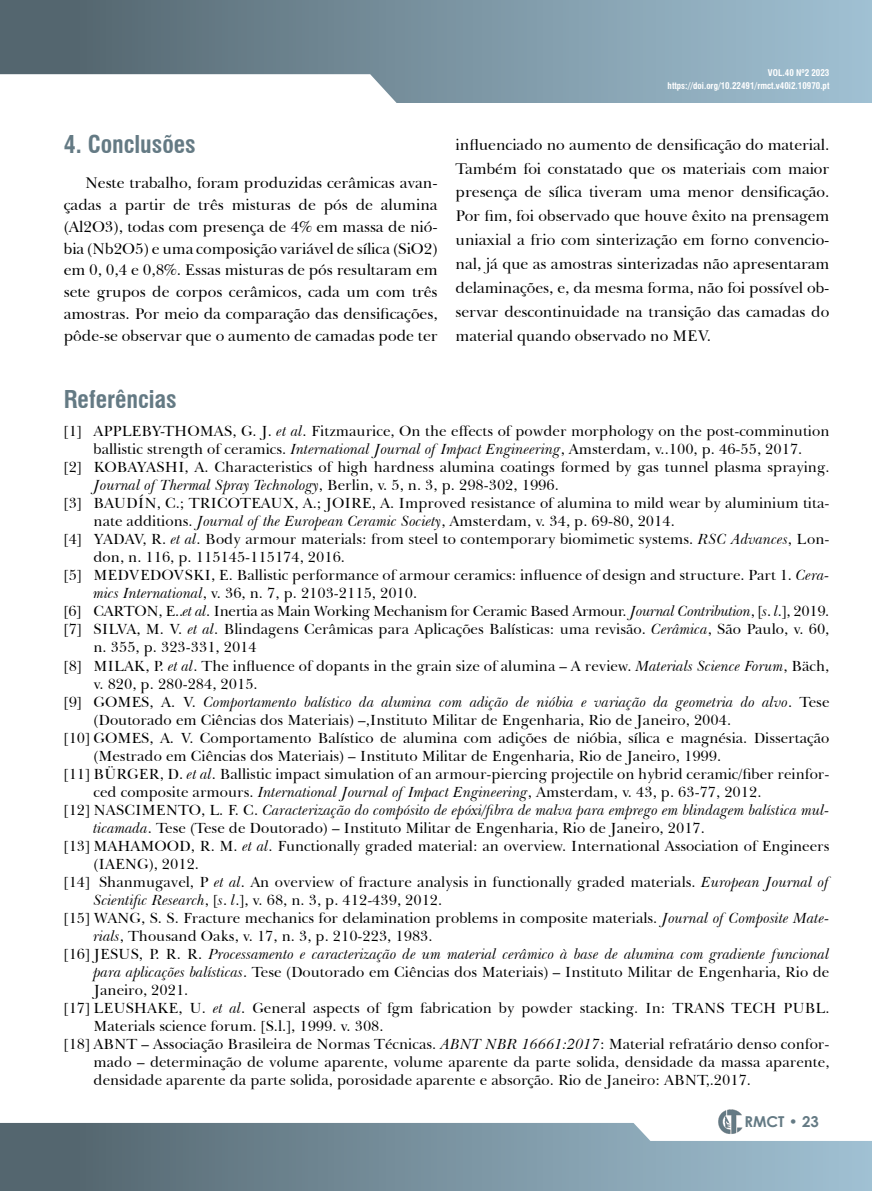
<style>
.page{position:relative;width:872px;height:1191px;background:#fff}
.page>*{position:absolute;margin:0;border:0;box-sizing:border-box;transform-origin:0 0}
.t1{font:700 condensed 24px "Swiss 721 BT";letter-spacing:-.005em;color:#647a84}
.t2{font:15.75px/23.9px "Baskerville BT";letter-spacing:-.005em;color:#000;text-align:justify}
.t3{font:15px "Baskerville BT";color:#000}
.t4{font:italic 15px "Baskerville BT";color:#000}
.t5{font:15px "Baskerville BT";letter-spacing:-.02em;color:#000}
.t6{font:700 15px "Century Gothic";color:#647a84}
.t7{font:700 condensed 9px/12.8px "Swiss 721 BT";color:#fff;text-align:right}
.s1{font-style:italic}
.s2{font-style:normal}
</style>
<div class="page">
<div style="left:0;top:0;width:872px;height:102px;background:linear-gradient(to right,#506169,#a1c2d5)"></div>
<hr style="left:0;top:0;width:1px;height:102px;background:#54666f">
<svg style="left:0;top:1123px;width:872px;height:68px;background:#768e9b"></svg>
<svg style="left:629px;top:1123px;width:243px;height:18px"></svg>
<svg style="left:0;top:74px;width:406px;height:29px"></svg>
<img style="left:718px;top:1109px;width:25px;height:25px">
<h1 class="t1" style="left:64px;top:130px;width:133px">4. Conclusões</h1>
<p class="t2" style="left:64px;top:172px;width:375px;line-height:21.8px;text-indent:21px">Neste trabalho, foram produzidas cerâmicas avan&shy;çadas a partir de três misturas de pós de alumina (Al2O3), todas com presença de 4% em massa de nió&shy;bia (Nb2O5) e uma composição variável de sílica (SiO2) em 0, 0,4 e 0,8%. Essas misturas de pós resultaram em sete grupos de corpos cerâmicos, cada um com três amostras. Por meio da comparação das densificações, pôde-se observar que o aumento de camadas pode ter</p>
<p class="t7" style="left:667px;top:66px;width:163px">VOL.40 Nº2 2023 https://doi.org/10.22491/rmct.v40i2.10970.pt</p>
<p class="t2" style="left:455px;top:132px;width:375px">influenciado no aumento de densificação do material.<br>Também foi constatado que os materiais com maior presença de sílica tiveram uma menor densificação.<br>Por fim, foi observado que houve êxito na prensagem uniaxial a frio com sinterização em forno convencio&shy;nal, já que as amostras sinterizadas não apresentaram delaminações, e, da mesma forma, não foi possível ob&shy;servar descontinuidade na transição das camadas do material quando observado no MEV.</p>
<h1 class="t1" style="left:64px;top:385px;width:114px">Referências</h1>
<p class="t3" style="left:64px;top:421px;width:767px">[1] APPLEBY-THOMAS, G. J. <span class="s1">et al</span>. Fitzmaurice, On the effects of powder morphology on the post-comminution</p>
<p class="t3" style="left:94px;top:439px;width:710px">ballistic strength of ceramics. <span class="s1">International Journal of Impact Engineering</span>, Amsterdam, v..100, p. 46-55, 2017.</p>
<p class="t3" style="left:64px;top:457px;width:767px">[2] KOBAYASHI, A. Characteristics of high hardness alumina coatings formed by gas tunnel plasma spraying.</p>
<p class="t4" style="left:94px;top:475px;width:467px">Journal of Thermal Spray Technology<span class="s2">, Berlin, v. 5, n. 3, p. 298-302, 1996.</span></p>
<p class="t3" style="left:64px;top:493px;width:767px">[3] BAUDÍN, C.; TRICOTEAUX, A.; JOIRE, A. Improved resistance of alumina to mild wear by aluminium tita-</p>
<p class="t3" style="left:94px;top:511px;width:583px">nate additions. <span class="s1">Journal of the European Ceramic Society</span>, Amsterdam, v. 34, p. 69-80, 2014.</p>
<p class="t3" style="left:64px;top:529px;width:767px">[4] YADAV, R. <span class="s1">et al</span>. Body armour materials: from steel to contemporary biomimetic systems. <span class="s1">RSC Advances</span>, Lon-</p>
<p class="t3" style="left:94px;top:547px;width:253px">don, n. 116, p. 115145-115174, 2016.</p>
<p class="t3" style="left:64px;top:565px;width:767px">[5] MEDVEDOVSKI, E. Ballistic performance of armour ceramics: influence of design and structure. Part 1. <span class="s1">Cera-</span></p>
<p class="t3" style="left:94px;top:583px;width:325px"><span class="s1">mics International</span>, v. 36, n. 7, p. 2103-2115, 2010.</p>
<p class="t5" style="left:64px;top:601px;width:767px">[6] CARTON, E..<span class="s1">et al</span>. Inertia as Main Working Mechanism for Ceramic Based Armour. <span class="s1">Journal Contribution</span>, [<span class="s1">s</span>. <span class="s1">l</span>.], 2019.</p>
<p class="t3" style="left:64px;top:619px;width:767px">[7] SILVA, M. V. <span class="s1">et al</span>. Blindagens Cerâmicas para Aplicações Balísticas: uma revisão. <span class="s1">Cerâmica</span>, São Paulo, v. 60,</p>
<p class="t3" style="left:93px;top:637px;width:165px">n. 355, p. 323-331, 2014</p>
<p class="t3" style="left:64px;top:655px;width:767px">[8] MILAK, P. <span class="s1">et al</span>. The influence of dopants in the grain size of alumina – A review. <span class="s1">Materials Science Forum</span>, Bäch,</p>
<p class="t3" style="left:94px;top:673px;width:166px">v. 820, p. 280-284, 2015.</p>
<p class="t4" style="left:64px;top:691px;width:767px"><span class="s2">[9] GOMES, A. V.</span> Comportamento balístico da alumina com adição de nióbia e variação da geometria do alvo<span class="s2">. Tese</span></p>
<p class="t3" style="left:94px;top:709px;width:639px">(Doutorado em Ciências dos Materiais) –,Instituto Militar de Engenharia, Rio de Janeiro, 2004.</p>
<p class="t3" style="left:64px;top:727px;width:767px">[10] GOMES, A. V. Comportamento Balístico de alumina com adições de nióbia, sílica e magnésia. Dissertação</p>
<p class="t3" style="left:94px;top:745px;width:629px">(Mestrado em Ciências dos Materiais) – Instituto Militar de Engenharia, Rio de Janeiro, 1999.</p>
<p class="t3" style="left:64px;top:763px;width:767px">[11] BÜRGER, D. <span class="s1">et al</span>. Ballistic impact simulation of an armour-piercing projectile on hybrid ceramic/fiber reinfor-</p>
<p class="t3" style="left:94px;top:781px;width:669px">ced composite armours. <span class="s1">International Journal of Impact Engineering</span>, Amsterdam, v. 43, p. 63-77, 2012.</p>
<p class="t4" style="left:64px;top:799px;width:767px"><span class="s2">[12] NASCIMENTO, L. F. C.</span> Caracterização do compósito de epóxi/fibra de malva para emprego em blindagem balística mul-</p>
<p class="t3" style="left:94px;top:817px;width:613px"><span class="s1">ticamada</span>. Tese (Tese de Doutorado) – Instituto Militar de Engenharia, Rio de Janeiro, 2017.</p>
<p class="t3" style="left:64px;top:835px;width:767px">[13] MAHAMOOD, R. M. <span class="s1">et al</span>. Functionally graded material: an overview. International Association of Engineers</p>
<p class="t3" style="left:94px;top:853px;width:107px">(IAENG), 2012.</p>
<p class="t3" style="left:64px;top:871px;width:767px">[14] Shanmugavel, P <span class="s1">et al</span>. An overview of fracture analysis in functionally graded materials. <span class="s1">European Journal of</span></p>
<p class="t3" style="left:94px;top:889px;width:350px"><span class="s1">Scientific Research</span>, [<span class="s1">s</span>. <span class="s1">l</span>.], v. 68, n. 3, p. 412-439, 2012.</p>
<p class="t3" style="left:64px;top:907px;width:767px">[15] WANG, S. S. Fracture mechanics for delamination problems in composite materials. <span class="s1">Journal of Composite Mate-</span></p>
<p class="t3" style="left:94px;top:925px;width:340px"><span class="s1">rials</span>, Thousand Oaks, v. 17, n. 3, p. 210-223, 1983.</p>
<p class="t4" style="left:64px;top:943px;width:767px"><span class="s2">[16] JESUS, P. R. R.</span> Processamento e caracterização de um material cerâmico à base de alumina com gradiente funcional</p>
<p class="t3" style="left:94px;top:961px;width:737px"><span class="s1">para aplicações balísticas</span>. Tese (Doutorado em Ciências dos Materiais) – Instituto Militar de Engenharia, Rio de</p>
<p class="t3" style="left:94px;top:979px;width:96px">Janeiro, 2021.</p>
<p class="t3" style="left:64px;top:997px;width:767px">[17] LEUSHAKE, U. <span class="s1">et al</span>. General aspects of fgm fabrication by powder stacking. In: TRANS TECH PUBL.</p>
<p class="t3" style="left:94px;top:1015px;width:291px">Materials science forum. [S.l.], 1999. v. 308.</p>
<p class="t3" style="left:64px;top:1033px;width:767px">[18] ABNT – Associação Brasileira de Normas Técnicas. <span class="s1">ABNT NBR 16661:2017</span>: Material refratário denso confor-</p>
<p class="t3" style="left:94px;top:1051px;width:737px">mado – determinação de volume aparente, volume aparente da parte solida, densidade da massa aparente,</p>
<p class="t3" style="left:94px;top:1069px;width:659px">densidade aparente da parte solida, porosidade aparente e absorção. Rio de Janeiro: ABNT,.2017.</p>
<p class="t6" style="left:744px;top:1110px;width:76px">RMCT • 23</p>
</div>
